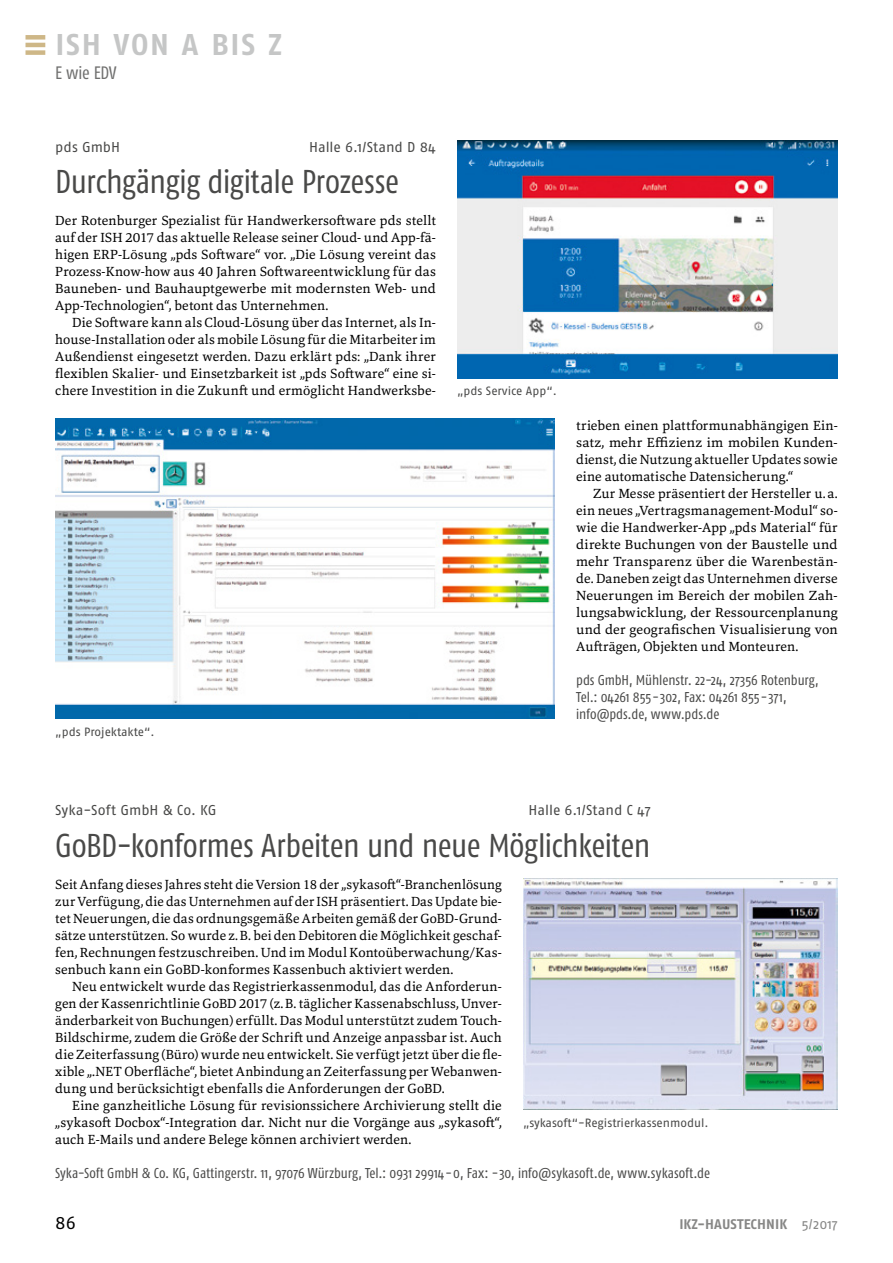
<style>
.page{position:relative;width:893px;height:1263px;background:#fff}
.page>*{position:absolute;margin:0;border:0;box-sizing:border-box;transform-origin:0 0}
.Headline_22pt{font:condensed 33px "Fago OT";letter-spacing:-.015em;color:#494948}
.t1{font:700 30px "Fago OT";letter-spacing:.06em;color:#c5c6c6}
.t2{font:condensed 18px "Fago OT";letter-spacing:-.01em;color:#6f6f6e}
.t3{font:18px "Fago OT";color:#000}
.Adresse{font:condensed 14.25px/17px "Fago OT";color:#494948}
.News_Dach{font:14.25px "Fago OT";letter-spacing:-.005em;color:#494948}
.t4{font:700 13.95px "Fago OT";letter-spacing:.01em;color:#878786}
.Grundschrift_mit_Ein{font:13.8px/17px "Marbach";letter-spacing:.01em;color:#000;text-align:justify}
.Grundschrift_ohne_Ei{font:13.8px/17px "Marbach";letter-spacing:.01em;color:#000;text-align:justify}
.Bildunterschrift{font:12px "Fago OT";color:#494948}
.s1{font-weight:400}
</style>
<div class="page">
<img style="left:55px;top:419px;width:499px;height:300px">
<img style="left:457px;top:140px;width:381px;height:238px">
<img style="left:523px;top:878px;width:315px;height:232px">
<div style="left:26px;top:35px;width:19px;height:5px;background:#ceb787"></div>
<div style="left:26px;top:50px;width:19px;height:5px;background:#ceb787"></div>
<hr style="left:26px;top:43px;width:19px;height:4px;background:#ceb787">
<h2 class="t1" style="left:55px;top:26px;width:228px">ISH VON A BIS Z</h2>
<h3 class="t2" style="left:55px;top:62px;width:63px">E wie EDV</h3>
<p class="News_Dach" style="left:55px;top:138px;width:66px">pds GmbH</p>
<p class="News_Dach" style="left:309px;top:138px;width:128px">Halle 6.1/Stand D 84</p>
<p class="Headline_22pt" style="left:55px;top:162px;width:345px">Durchgängig digitale Prozesse</p>
<p class="Grundschrift_ohne_Ei" style="left:55px;top:212px;width:382px">Der Rotenburger Spezialist für Handwerkersoftware pds stellt auf der ISH 2017 das aktuelle Release seiner Cloud- und App-fä&shy;higen ERP-Lösung „pds Software“ vor. „Die Lösung vereint das Prozess-Know-how aus 40 Jahren Softwareentwicklung für das Bauneben- und Bauhauptgewerbe mit modernsten Web- und App-Technologien“, betont das Unternehmen.</p>
<p class="Grundschrift_mit_Ein" style="left:55px;top:314px;width:382px;text-indent:17px">Die Software kann als Cloud-Lösung über das Internet, als In&shy;house-Installation oder als mobile Lösung für die Mitarbeiter im Außendienst eingesetzt werden. Dazu erklärt pds: „Dank ihrer flexiblen Skalier- und Einsetzbarkeit ist „pds Software“ eine si&shy;chere Investition in die Zukunft und ermöglicht Handwerksbe-</p>
<p class="Bildunterschrift" style="left:55px;top:724px;width:101px">„pds Projektakte“.</p>
<p class="Bildunterschrift" style="left:457px;top:384px;width:101px">„pds Service App“.</p>
<p class="Grundschrift_mit_Ein" style="left:576px;top:416px;width:263px">trieben einen plattformunabhängigen Ein&shy;satz, mehr Effizienz im mobilen Kunden&shy;dienst, die Nutzung aktueller Updates sowie eine automatische Datensicherung.“</p>
<p class="Grundschrift_mit_Ein" style="left:576px;top:484px;width:263px;text-indent:17px">Zur Messe präsentiert der Hersteller u.a. ein neues „Vertragsmanagement-Modul“ so&shy;wie die Handwerker-App „pds Material“ für direkte Buchungen von der Baustelle und mehr Transparenz über die Warenbestän&shy;de. Daneben zeigt das Unternehmen diverse Neuerungen im Bereich der mobilen Zah&shy;lungsabwicklung, der Ressourcenplanung und der geografischen Visualisierung von Aufträgen, Objekten und Monteuren.</p>
<p class="Adresse" style="left:576px;top:671px;width:244px">pds GmbH, Mühlenstr. 22-24, 27356 Rotenburg,<br>Tel.: 04261 855 - 302, Fax: 04261 855 - 371, info@pds.de, www.pds.de</p>
<p class="News_Dach" style="left:55px;top:801px;width:163px">Syka-Soft GmbH &amp; Co. KG</p>
<p class="News_Dach" style="left:529px;top:801px;width:123px">Halle 6.1/Stand C 47</p>
<p class="Headline_22pt" style="left:55px;top:825px;width:597px">GoBD-konformes Arbeiten und neue Möglichkeiten</p>
<p class="Grundschrift_ohne_Ei" style="left:55px;top:875px;width:448px">Seit Anfang dieses Jahres steht die Version 18 der „sykasoft“-Branchenlösung zur Verfügung, die das Unternehmen auf der ISH präsentiert. Das Update bie&shy;tet Neuerungen, die das ordnungsgemäße Arbeiten gemäß der GoBD-Grund&shy;sätze unterstützen. So wurde z.B. bei den Debitoren die Möglichkeit geschaf&shy;fen, Rechnungen festzuschreiben. Und im Modul Kontoüberwachung/Kas&shy;senbuch kann ein GoBD-konformes Kassenbuch aktiviert werden.</p>
<p class="Grundschrift_mit_Ein" style="left:55px;top:978px;width:448px;text-indent:17px">Neu entwickelt wurde das Registrierkassenmodul, das die Anforderun&shy;gen der Kassenrichtlinie GoBD 2017 (z.B. täglicher Kassenabschluss, Unver&shy;änderbarkeit von Buchungen) erfüllt. Das Modul unterstützt zudem Touch-Bildschirme, zudem die Größe der Schrift und Anzeige anpassbar ist. Auch die Zeiterfassung (Büro) wurde neu entwickelt. Sie verfügt jetzt über die fle&shy;xible „.NET Oberfläche“, bietet Anbindung an Zeiterfassung per Webanwen&shy;dung und berücksichtigt ebenfalls die Anforderungen der GoBD.</p>
<p class="Grundschrift_mit_Ein" style="left:55px;top:1097px;width:448px;text-indent:17px">Eine ganzheitliche Lösung für revisionssichere Archivierung stellt die „sykasoft Docbox“-Integration dar. Nicht nur die Vorgänge aus „sykasoft“, auch E-Mails und andere Belege können archiviert werden.</p>
<p class="Adresse" style="left:55px;top:1164px;width:656px">Syka-Soft GmbH &amp; Co. KG, Gattingerstr. 11, 97076 Würzburg, Tel.: 0931 29914 - 0, Fax: - 30, info@sykasoft.de, www.sykasoft.de</p>
<p class="Bildunterschrift" style="left:523px;top:1115px;width:187px">„sykasoft“-Registrierkassenmodul.</p>
<h3 class="t3" style="left:55px;top:1212px;width:22px">86</h3>
<p class="t4" style="left:679px;top:1216px;width:160px">IKZ-HAUSTECHNIK <span class="s1">5/2017</span></p>
</div>
